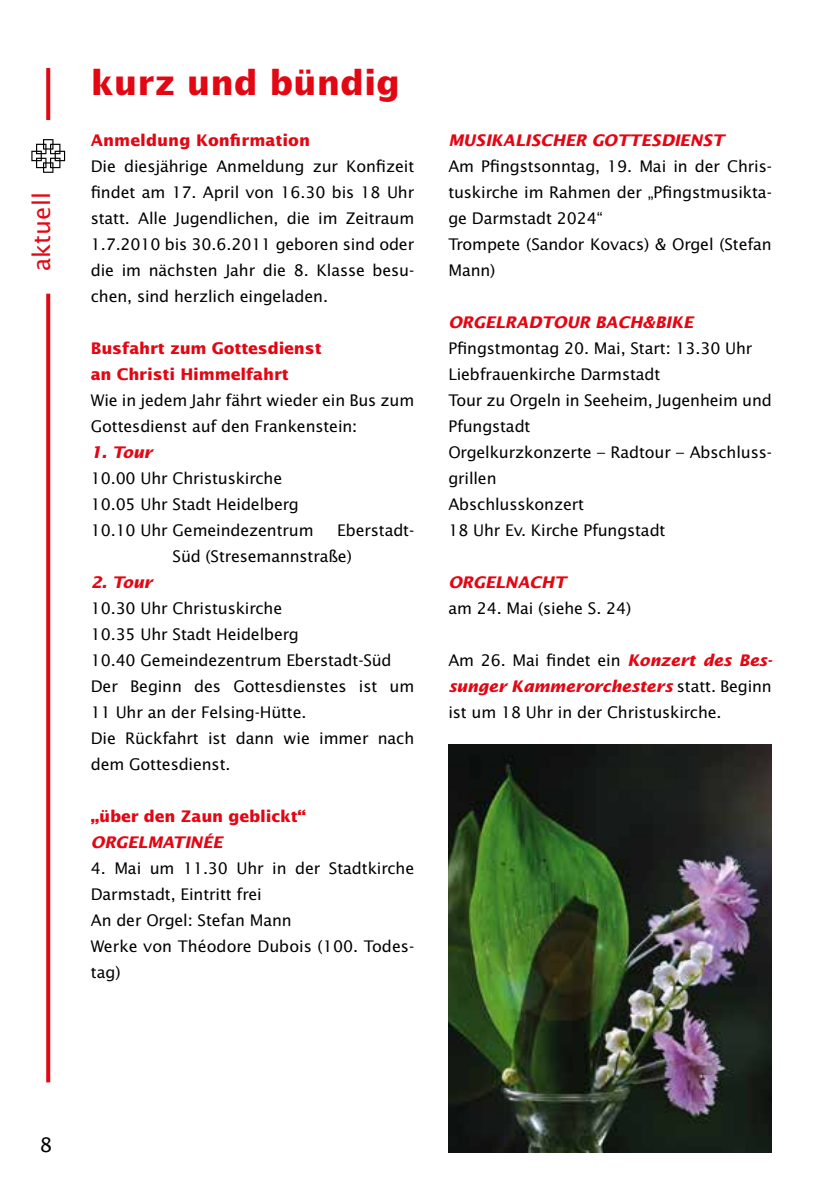
<style>
.page{position:relative;width:840px;height:1191px;background:#fff}
.page>*{position:absolute;margin:0;border:0;box-sizing:border-box;transform-origin:0 0}
.t1{font:700 34px "Lucida Sans Std";color:#e30613}
.t2{font:24px "Lucida Sans Std";color:#e30613}
.t3{font:20px "Lucida Sans Std";color:#000}
.t4{font:16px/26px "Lucida Sans Std";letter-spacing:-.01em;color:#000}
.t5{font:700 16px/26px "Lucida Sans Std";letter-spacing:-.01em;color:#e30613}
.t6{font:italic 700 16px "Lucida Sans Std";letter-spacing:-.01em;color:#e30613}
.s1{font-weight:700;font-style:italic;color:#e30613}
</style>
<div class="page">
<svg style="left:46px;top:68px;width:4px;height:52px"></svg>
<svg style="left:46px;top:294px;width:4px;height:788px;background:#e41420"></svg>
<svg style="left:31px;top:139px;width:34px;height:34px"></svg>
<img style="left:448px;top:744px;width:323px;height:408px">
<h2 class="t2" style="left:28px;top:271px;width:80px;rotate:-90deg">aktuell</h2>
<h1 class="t1" style="left:91px;top:63px;width:310px">kurz und bündig</h1>
<p class="t5" style="left:91px;top:128px;width:221px">Anmeldung Konfirmation</p>
<p class="t4" style="left:91px;top:154px;width:325px;text-align:justify">Die diesjährige Anmeldung zur Konfizeit findet am 17. April von 16.30 bis 18 Uhr statt. Alle Jugendlichen, die im Zeitraum 1.7.2010 bis 30.6.2011 geboren sind oder die im nächsten Jahr die 8. Klasse besu&shy;chen, sind herzlich eingeladen.</p>
<p class="t5" style="left:91px;top:336px;width:232px">Busfahrt zum Gottesdienst an Christi Himmelfahrt</p>
<p class="t4" style="left:91px;top:388px;width:325px">Wie in jedem Jahr fährt wieder ein Bus zum<br>Gottesdienst auf den Frankenstein:</p>
<p class="t6" style="left:91px;top:443px;width:63px">1. Tour</p>
<p class="t4" style="left:91px;top:466px;width:224px">10.00 Uhr Christuskirche<br>10.05 Uhr Stadt Heidelberg<br>10.10 Uhr Gemeindezentrum</p>
<p class="t4" style="left:172px;top:518px;width:243px;text-indent:165px">Eberstadt-<br>Süd (Stresemannstraße)</p>
<p class="t6" style="left:91px;top:573px;width:63px">2. Tour</p>
<p class="t4" style="left:91px;top:596px;width:325px">10.30 Uhr Christuskirche<br>10.35 Uhr Stadt Heidelberg<br>10.40 Gemeindezentrum Eberstadt-Süd<br>Der Beginn des Gottesdienstes ist um<br>11 Uhr an der Felsing-Hütte.<br>Die Rückfahrt ist dann wie immer nach dem Gottesdienst.</p>
<p class="t5" style="left:91px;top:804px;width:217px">„über den Zaun geblickt“</p>
<p class="t6" style="left:91px;top:833px;width:133px">ORGELMATINÉE</p>
<p class="t4" style="left:91px;top:856px;width:325px">4. Mai um 11.30 Uhr in der Stadtkirche<br>Darmstadt, Eintritt frei<br>An der Orgel: Stefan Mann<br>Werke von Théodore Dubois (100. Todes&shy;tag)</p>
<p class="t6" style="left:448px;top:131px;width:277px">MUSIKALISCHER GOTTESDIENST</p>
<p class="t4" style="left:448px;top:154px;width:325px">Am Pfingstsonntag, 19. Mai in der Chris&shy;tuskirche im Rahmen der „Pfingstmusikta&shy;ge Darmstadt 2024“<br>Trompete (Sandor Kovacs) &amp; Orgel (Stefan<br>Mann)</p>
<p class="t6" style="left:448px;top:313px;width:246px">ORGELRADTOUR BACH&amp;BIKE</p>
<p class="t4" style="left:448px;top:336px;width:325px">Pfingstmontag 20. Mai, Start: 13.30 Uhr<br>Liebfrauenkirche Darmstadt<br>Tour zu Orgeln in Seeheim, Jugenheim und<br>Pfungstadt<br>Orgelkurzkonzerte – Radtour – Abschluss&shy;grillen<br>Abschlusskonzert<br>18 Uhr Ev. Kirche Pfungstadt</p>
<p class="t6" style="left:448px;top:573px;width:119px">ORGELNACHT</p>
<p class="t4" style="left:448px;top:596px;width:184px">am 24. Mai (siehe S. 24)</p>
<p class="t4" style="left:448px;top:648px;width:325px;text-align:justify">Am 26. Mai findet ein <span class="s1">Konzert des Bes&shy;sunger Kammerorchesters</span> statt. Beginn ist um 18 Uhr in der Christuskirche.</p>
<p class="t3" style="left:40px;top:1133px;width:14px">8</p>
</div>
